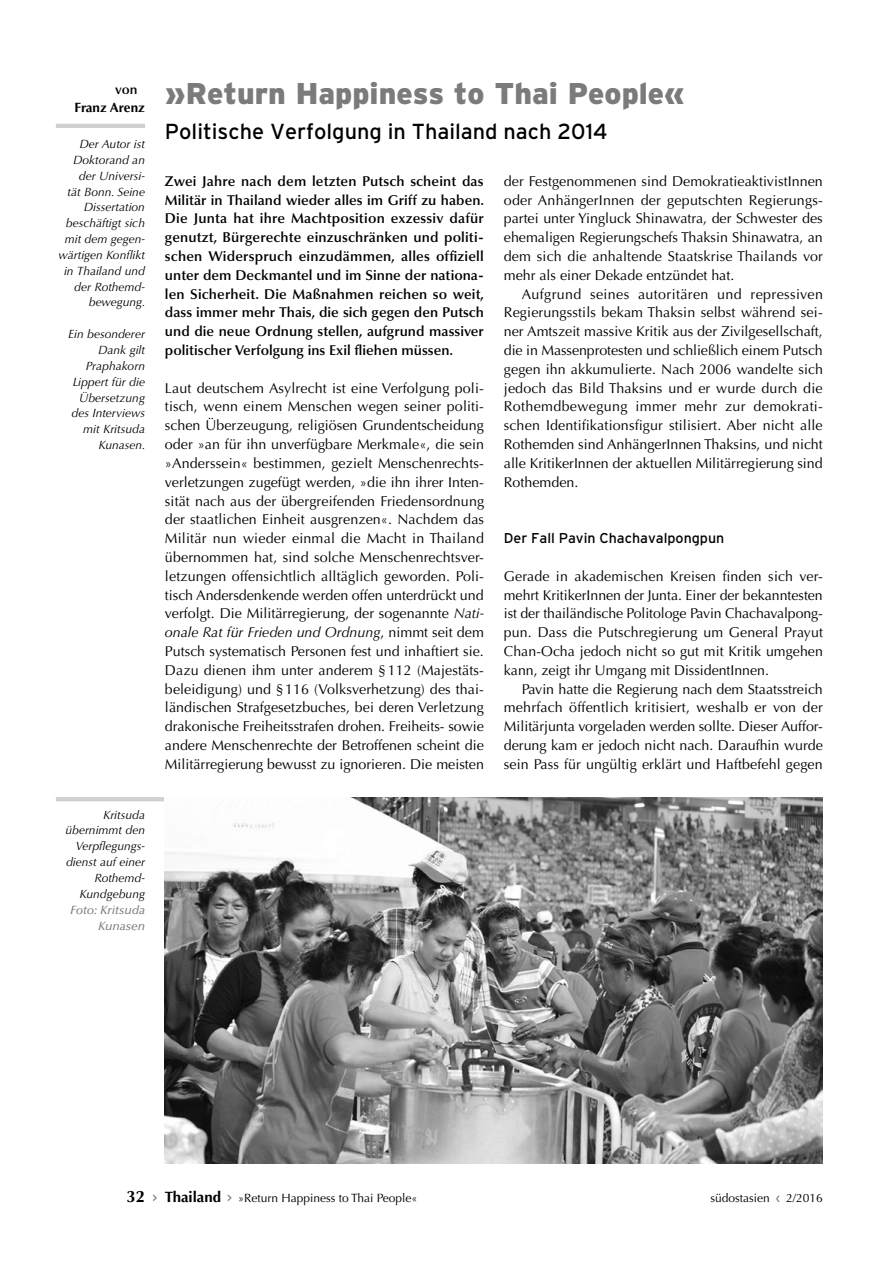
<style>
.page{position:relative;width:893px;height:1263px;background:#fff}
.page>*{position:absolute;margin:0;border:0;box-sizing:border-box;transform-origin:0 0}
.H1{font:900 30px "Interstate";color:#7a7b7a}
.Unter{font:21.75px "Interstate";color:#000}
.Body_1{font:14.25px/18.8px "Optima LT Std";color:#000;text-align:justify}
.Body{font:14.25px/18.8px "Optima LT Std";color:#000;text-align:justify}
.Vorlauf{font:600 14.25px/18.8px "Optima LT Std";color:#000;text-align:justify}
.Zwischen{font:14.25px "Interstate";color:#000}
.Autor{font:700 13.5px/17.9px "Optima LT Std";color:#000}
.Marginalie{font:italic 12px/15.9px "Optima LT Std";color:#000;text-align:right}
.t1{font:12px "Optima LT Std";color:#000}
.Quelle{font:italic 500 12px/15.9px "Optima LT Std";color:#7a7b7a;text-align:right}
.s1{font-weight:600}
.s2{font-style:italic}
.s3{font-weight:700;font-size:16.5px}
.s4{font-family:"Interstate Regular 2";color:#7a7b7a}
.s5{font-weight:700;font-size:15px}
.s6{font-family:"Interstate";color:#7a7b7a}
</style>
<div class="page">
<hr style="left:56px;top:124px;width:89px;height:4px;background:#cfd0d0">
<hr style="left:56px;top:797px;width:229px;height:4px;background:#cfd0d0">
<img style="left:165px;top:797px;width:658px;height:367px">
<p class="Autor" style="left:75px;top:81px;width:72px;text-indent:41px"><span class="s1">von<br></span>Franz Arenz</p>
<p class="Marginalie" style="left:58px;top:136px;width:89px">Der Autor ist<br>Doktorand an der Universi-<br>tät Bonn. Seine<br>Dissertation beschäftigt sich mit dem gegen&shy;wärtigen Konflikt in Thailand und der Rothemd&shy;bewegung.</p>
<p class="Marginalie" style="left:68px;top:326px;width:79px">Ein besonderer<br>Dank gilt<br>Praphakorn<br>Lippert für die<br>Übersetzung des Interviews mit Kritsuda<br>Kunasen.</p>
<p class="Marginalie" style="left:65px;top:807px;width:81px">Kritsuda übernimmt den<br>Verpflegungs&shy;dienst auf einer<br>Rothemd-<br>Kundgebung</p>
<p class="Quelle" style="left:70px;top:902px;width:76px">Foto: Kritsuda<br>Kunasen</p>
<p class="H1" style="left:165px;top:76px;width:522px">»Return Happiness to Thai People«</p>
<p class="Unter" style="left:165px;top:119px;width:444px">Politische Verfolgung in Thailand nach 2014</p>
<p class="Vorlauf" style="left:165px;top:172px;width:321px">Zwei Jahre nach dem letzten Putsch scheint das Militär in Thailand wieder alles im Griff zu haben.<br>Die Junta hat ihre Machtposition exzessiv dafür genutzt, Bürgerechte einzuschränken und politi&shy;schen Widerspruch einzudämmen, alles offiziell unter dem Deckmantel und im Sinne der nationa&shy;len Sicherheit. Die Maßnahmen reichen so weit, dass immer mehr Thais, die sich gegen den Putsch und die neue Ordnung stellen, aufgrund massiver politischer Verfolgung ins Exil fliehen müssen.</p>
<p class="Body_1" style="left:165px;top:379px;width:321px">Laut deutschem Asylrecht ist eine Verfolgung poli&shy;tisch, wenn einem Menschen wegen seiner politi&shy;schen Überzeugung, religiösen Grundentscheidung oder »an für ihn unverfügbare Merkmale«, die sein »Anderssein« bestimmen, gezielt Menschenrechts&shy;verletzungen zugefügt werden, »die ihn ihrer Inten&shy;sität nach aus der übergreifenden Friedensordnung der staatlichen Einheit ausgrenzen«. Nachdem das Militär nun wieder einmal die Macht in Thailand übernommen hat, sind solche Menschenrechtsver&shy;letzungen offensichtlich alltäglich geworden. Poli&shy;tisch Andersdenkende werden offen unterdrückt und verfolgt. Die Militärregierung, der sogenannte <span class="s2">Nati&shy;onale Rat für Frieden und Ordnung</span>, nimmt seit dem Putsch systematisch Personen fest und inhaftiert sie.<br>Dazu dienen ihm unter anderem § 112 (Majestäts&shy;beleidigung) und §116 (Volksverhetzung) des thai&shy;ländischen Strafgesetzbuches, bei deren Verletzung drakonische Freiheitsstrafen drohen. Freiheits- sowie andere Menschenrechte der Betroffenen scheint die Militärregierung bewusst zu ignorieren. Die meisten</p>
<p class="Body_1" style="left:504px;top:172px;width:320px">der Festgenommenen sind DemokratieaktivistInnen oder AnhängerInnen der geputschten Regierungs&shy;partei unter Yingluck Shinawatra, der Schwester des ehemaligen Regierungschefs Thaksin Shinawatra, an dem sich die anhaltende Staatskrise Thailands vor mehr als einer Dekade entzündet hat.</p>
<p class="Body" style="left:504px;top:285px;width:321px;text-indent:18px">Aufgrund seines autoritären und repressiven Regierungsstils bekam Thaksin selbst während sei&shy;ner Amtszeit massive Kritik aus der Zivilgesellschaft, die in Massenprotesten und schließlich einem Putsch gegen ihn akkumulierte. Nach 2006 wandelte sich jedoch das Bild Thaksins und er wurde durch die Rothemdbewegung immer mehr zur demokrati&shy;schen Identifikationsfigur stilisiert. Aber nicht alle Rothemden sind AnhängerInnen Thaksins, und nicht alle KritikerInnen der aktuellen Militärregierung sind Rothemden.</p>
<p class="Zwischen" style="left:504px;top:530px;width:222px">Der Fall Pavin Chachavalpongpun</p>
<p class="Body_1" style="left:504px;top:567px;width:321px">Gerade in akademischen Kreisen finden sich ver&shy;mehrt KritikerInnen der Junta. Einer der bekanntesten ist der thailändische Politologe Pavin Chachavalpong&shy;pun. Dass die Putschregierung um General Prayut Chan-Ocha jedoch nicht so gut mit Kritik umgehen kann, zeigt ihr Umgang mit DissidentInnen.</p>
<p class="Body" style="left:504px;top:680px;width:320px;text-indent:18px">Pavin hatte die Regierung nach dem Staatsstreich mehrfach öffentlich kritisiert, weshalb er von der Militärjunta vorgeladen werden sollte. Dieser Auffor&shy;derung kam er jedoch nicht nach. Daraufhin wurde sein Pass für ungültig erklärt und Haftbefehl gegen</p>
<p class="t1" style="left:127px;top:1190px;width:292px"><span class="s3">32</span> <span class="s4">&gt;</span> <span class="s5">Thailand</span> <span class="s6">&gt;</span> »Return Happiness to Thai People«</p>
<p class="t1" style="left:710px;top:1190px;width:114px">südostasien <span class="s6">‹</span> 2/2016</p>
</div>
